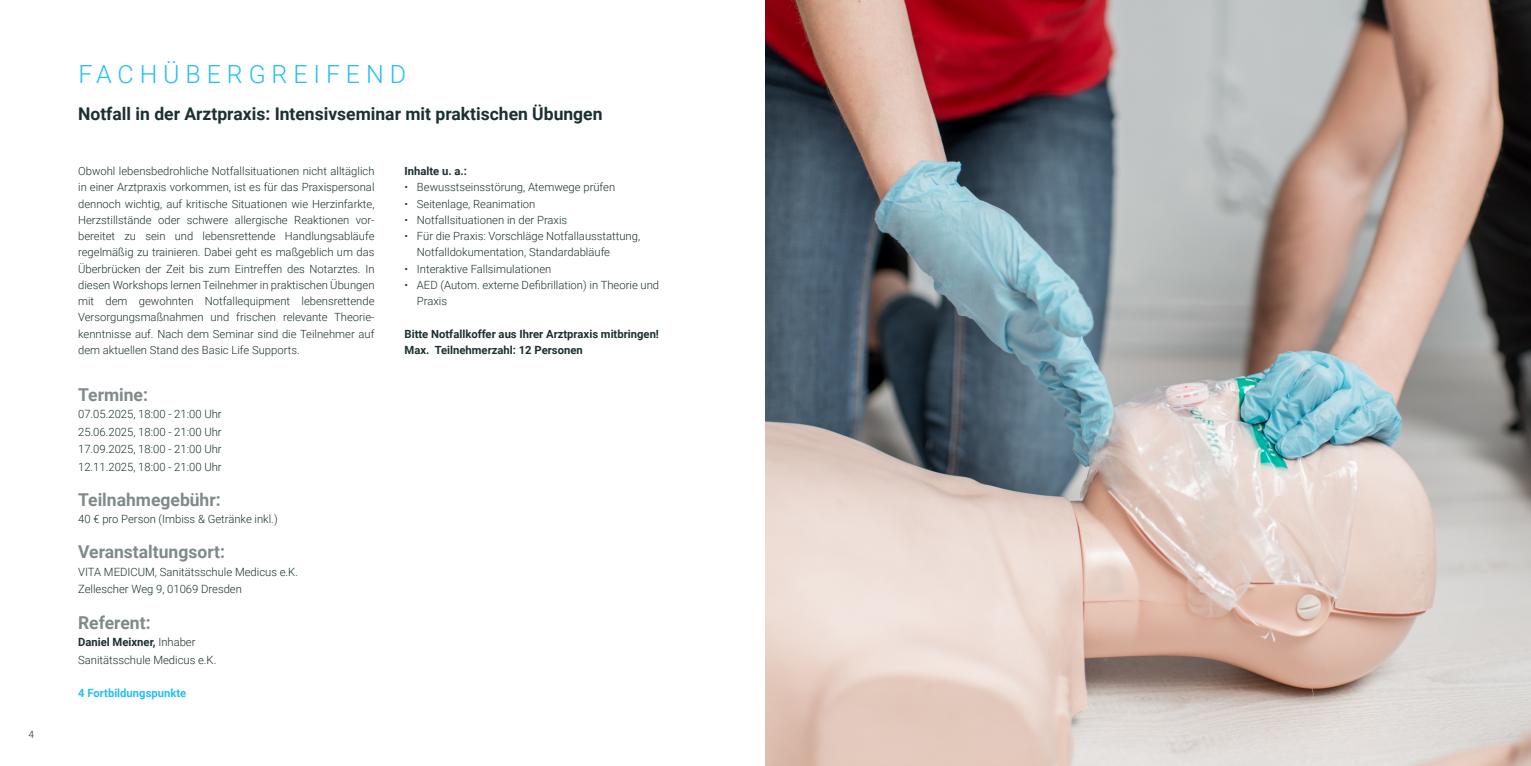
<style>
.page{position:relative;width:1531px;height:766px;background:#fff}
.page>*{position:absolute;margin:0;border:0;box-sizing:border-box;transform-origin:0 0}
.t1{font:300 25px "Roboto";letter-spacing:.235em;color:#26bff0}
.t2{font:700 17.62px "Roboto";color:#808a8b}
.t3{font:700 17.5px "Roboto";color:#1b3030}
.t4{font:300 11.38px/17.5px "Roboto";color:#1b3030}
.t5{font:700 11.38px "Roboto";color:#26bff0}
.t6{font:300 11.25px/16.2px "Roboto";color:#1b3030}
.t7{font:700 11.25px/16.2px "Roboto";color:#1b3030}
.t8{font:300 10.12px "Roboto";color:#1b3030}
.s1{font-weight:700}
</style>
<div class="page">
<img style="left:765px;top:0;width:766px;height:766px">
<p class="t8" style="left:28px;top:730px;width:7px">4</p>
<h1 class="t1" style="left:78px;top:64px;width:329px">FACHÜBERGREIFEND</h1>
<h3 class="t3" style="left:78px;top:106px;width:526px">Notfall in der Arztpraxis: Intensivseminar mit praktischen Übungen</h3>
<p class="t6" style="left:78px;top:164px;width:298px;text-align:justify">Obwohl lebensbedrohliche Notfallsituationen nicht alltäglich in einer Arztpraxis vorkommen, ist es für das Praxispersonal dennoch wichtig, auf kritische Situationen wie Herzinfarkte, Herzstillstände oder schwere allergische Reaktionen vor&shy;bereitet zu sein und lebensrettende Handlungsabläufe regelmäßig zu trainieren. Dabei geht es maßgeblich um das Überbrücken der Zeit bis zum Eintreffen des Notarztes. In diesen Workshops lernen Teilnehmer in praktischen Übungen mit dem gewohnten Notfallequipment lebensrettende Versorgungsmaßnahmen und frischen relevante Theorie&shy;kenntnisse auf. Nach dem Seminar sind die Teilnehmer auf dem aktuellen Stand des Basic Life Supports.</p>
<p class="t7" style="left:405px;top:164px;width:64px">Inhalte u. a.:</p>
<p class="t6" style="left:405px;top:180px;width:212px">• Bewusstseinsstörung, Atemwege prüfen</p>
<p class="t6" style="left:405px;top:197px;width:132px">• Seitenlage, Reanimation</p>
<p class="t6" style="left:405px;top:213px;width:164px">• Notfallsituationen in der Praxis</p>
<p class="t6" style="left:417px;top:229px;width:225px;text-indent:-12px">• Für die Praxis: Vorschläge Notfallausstattung,<br>Notfalldokumentation, Standardabläufe</p>
<p class="t6" style="left:405px;top:262px;width:148px">• Interaktive Fallsimulationen</p>
<p class="t6" style="left:417px;top:278px;width:244px;text-indent:-12px">• AED (Autom. externe Defibrillation) in Theorie und<br>Praxis</p>
<p class="t7" style="left:405px;top:327px;width:256px">Bitte Notfallkoffer aus Ihrer Arztpraxis mitbringen!<br>Max. Teilnehmerzahl: 12 Personen</p>
<h2 class="t2" style="left:78px;top:387px;width:71px">Termine:</h2>
<p class="t4" style="left:78px;top:407px;width:145px;text-align:justify">07.05.2025, 18:00 - 21:00 Uhr 25.06.2025, 18:00 - 21:00 Uhr 17.09.2025, 18:00 - 21:00 Uhr 12.11.2025, 18:00 - 21:00 Uhr</p>
<h2 class="t2" style="left:78px;top:492px;width:144px">Teilnahmegebühr:</h2>
<p class="t4" style="left:78px;top:512px;width:201px">40 € pro Person (Imbiss &amp; Getränke inkl.)</p>
<h2 class="t2" style="left:78px;top:545px;width:148px">Veranstaltungsort:</h2>
<p class="t4" style="left:78px;top:564px;width:221px">VITA MEDICUM, Sanitätsschule Medicus e.K.<br>Zellescher Weg 9, 01069 Dresden</p>
<h2 class="t2" style="left:78px;top:615px;width:74px">Referent:</h2>
<p class="t4" style="left:78px;top:634px;width:140px"><span class="s1">Daniel Meixner,</span> Inhaber<br>Sanitätsschule Medicus e.K.</p>
<p class="t5" style="left:78px;top:688px;width:110px">4 Fortbildungspunkte</p>
</div>
